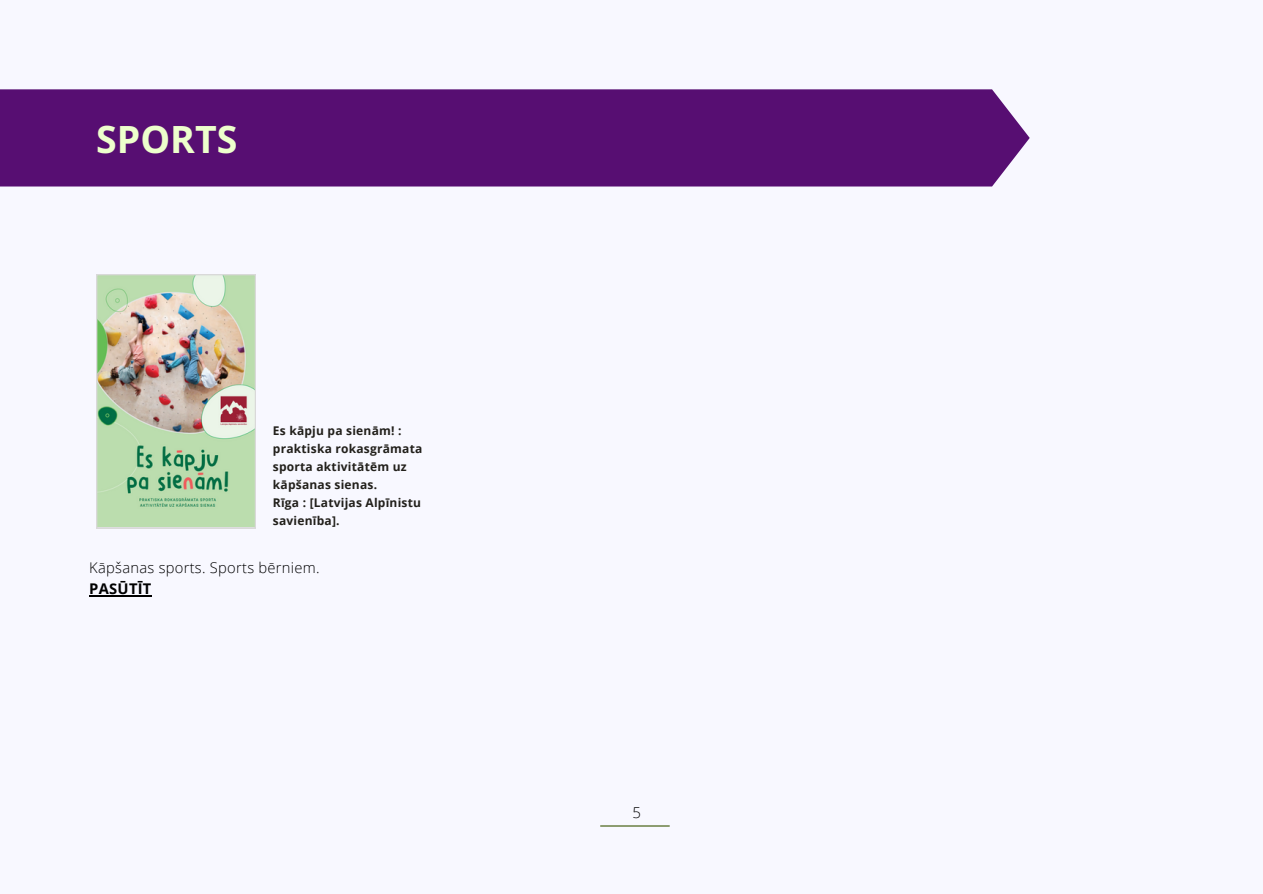
<style>
.page{position:relative;width:1263px;height:894px;background:#fff}
.page>*{position:absolute;margin:0;border:0;box-sizing:border-box;transform-origin:0 0}
.t1{font:700 37.5px "Open Sans";color:#edffcc}
.t2{font:300 15px "Open Sans";color:#000}
.t3{font:300 14.7px/21.3px "Open Sans";letter-spacing:.02em;color:#000}
.t4{font:700 12px/18px "Open Sans";letter-spacing:.02em;color:#22201b}
.s1{font-weight:700}
</style>
<div class="page">
<div style="left:0;top:0;width:1263px;height:893px;background:#f8f8ff"></div>
<div style="left:0;top:89px;width:1029px;height:97px;background:#570e72"></div>
<hr style="left:600px;top:825px;width:70px;height:1px;background:#3b5704">
<hr style="left:89px;top:595px;width:63px;height:1px;background:#000">
<img style="left:96px;top:274px;width:160px;height:254px">
<p class="t1" style="left:96px;top:112px;width:143px">SPORTS</p>
<h2 class="t4" style="left:273px;top:421px;width:151px">Es kāpju pa sienām! : praktiska rokasgrāmata sporta aktivitātēm uz kāpšanas sienas.</h2>
<p class="t4" style="left:273px;top:493px;width:150px">Rīga : [Latvijas Alpīnistu savienība].</p>
<p class="t3" style="left:89px;top:556px;width:232px">Kāpšanas sports. Sports bērniem.<br><span class="s1">PASŪTĪT</span></p>
<h1 class="t2" style="left:632px;top:801px;width:10px">5</h1>
</div>
